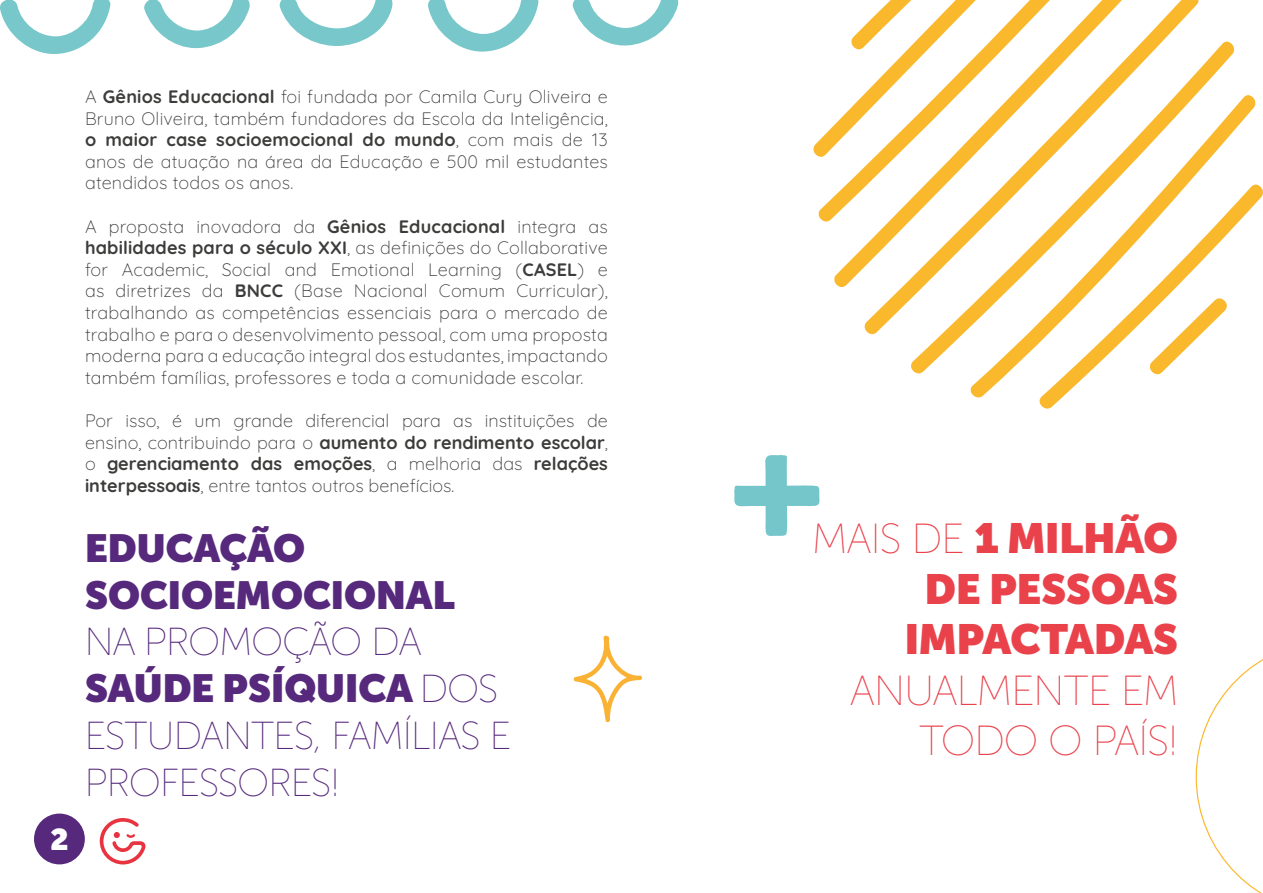
<style>
.page{position:relative;width:1263px;height:893px;background:#fff}
.page>*{position:absolute;margin:0;border:0;box-sizing:border-box;transform-origin:0 0}
.t1{font:900 42px/50.4px "Museo Sans Display";color:#e9424b;text-align:right}
.t2{font:300 42px/50.4px "Museo Sans Display";color:#e9424b;text-align:right}
.t3{font:300 39px/46.8px "Museo Sans Display";color:#56297c}
.t4{font:900 39px/46.8px "Museo Sans Display";color:#56297c}
.t5{font:900 30px "Museo Sans Display";color:#fff}
.t6{font:300 18px/21.6px "Quicksand";letter-spacing:.01em;color:#3c3c3b;text-align:justify}
.s1{font-weight:900}
.s2{font-weight:300}
</style>
<div class="page">
<div style="left:34px;top:814px;width:51px;height:50px;background:#56297c;border-radius:50%"></div>
<svg style="left:99px;top:818px;width:47px;height:46px"></svg>
<svg style="left:818px;top:125px;width:16px;height:96px"></svg>
<svg style="left:834px;top:26px;width:30px;height:261px"></svg>
<svg style="left:864px;top:0;width:335px;height:334px"></svg>
<svg style="left:910px;top:42px;width:325px;height:331px"></svg>
<svg style="left:970px;top:95px;width:286px;height:302px"></svg>
<svg style="left:1039px;top:185px;width:224px;height:224px"></svg>
<svg style="left:1149px;top:298px;width:78px;height:76px"></svg>
<svg style="left:572px;top:0;width:107px;height:46px"></svg>
<svg style="left:144px;top:0;width:106px;height:48px"></svg>
<svg style="left:428px;top:0;width:111px;height:52px"></svg>
<svg style="left:0;top:0;width:111px;height:54px"></svg>
<svg style="left:279px;top:0;width:114px;height:46px"></svg>
<svg style="left:574px;top:636px;width:68px;height:86px"></svg>
<svg style="left:1196px;top:659px;width:67px;height:234px"></svg>
<svg style="left:734px;top:455px;width:86px;height:81px"></svg>
<h3 class="t5" style="left:50px;top:822px;width:19px">2</h3>
<p class="t6" style="left:85px;top:84px;width:524px">A Gênios Educacional foi fundada por Camila Cury Oliveira e Bruno Oliveira, também fundadores da Escola da Inteligência, o maior case socioemocional do mundo, com mais de 13 anos de atuação na área da Educação e 500 mil estudantes atendidos todos os anos.</p>
<p class="t6" style="left:85px;top:214px;width:524px">A proposta inovadora da Gênios Educacional integra as habilidades para o século XXI, as definições do Collaborative for Academic, Social and Emotional Learning (CASEL) e as diretrizes da BNCC (Base Nacional Comum Curricular), trabalhando as competências essenciais para o mercado de trabalho e para o desenvolvimento pessoal, com uma proposta moderna para a educação integral dos estudantes, impactando também famílias, professores e toda a comunidade escolar.</p>
<p class="t6" style="left:85px;top:408px;width:524px">Por isso, é um grande diferencial para as instituições de ensino, contribuindo para o aumento do rendimento escolar, o gerenciamento das emoções, a melhoria das relações interpessoais, entre tantos outros benefícios.</p>
<h2 class="t4" style="left:85px;top:525px;width:371px">EDUCAÇÃO<br>SOCIOEMOCIONAL</h2>
<h2 class="t3" style="left:85px;top:619px;width:427px">NA PROMOÇÃO DA<br><span class="s1">SAÚDE PSÍQUICA</span> DOS<br>ESTUDANTES, FAMÍLIAS E<br>PROFESSORES!</h2>
<h1 class="t1" style="left:812px;top:513px;width:367px"><span class="s2">MAIS DE</span> 1 MILHÃO<br>DE PESSOAS<br>IMPACTADAS</h1>
<h1 class="t2" style="left:850px;top:665px;width:329px">ANUALMENTE EM<br>TODO O PAÍS!</h1>
</div>
